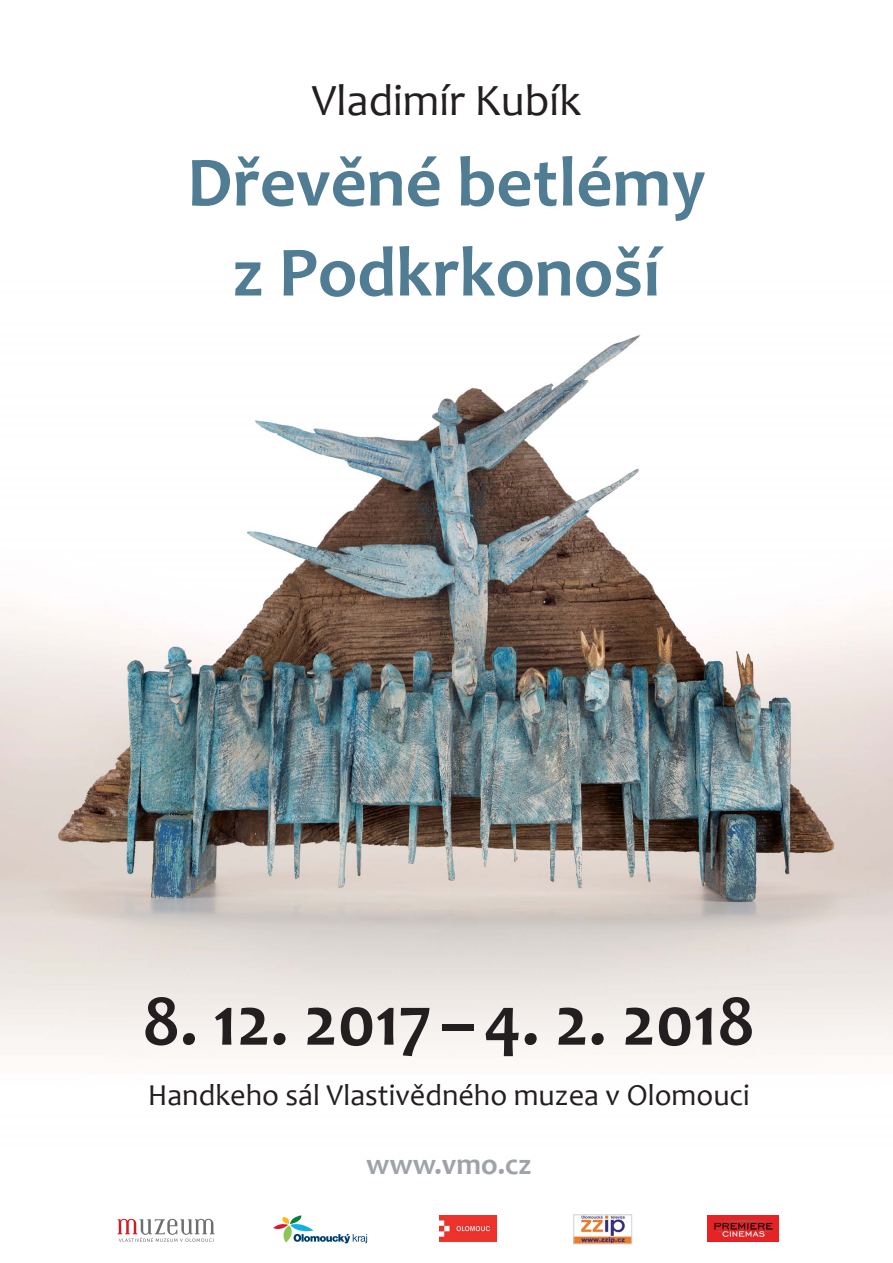
<style>
.page{position:relative;width:893px;height:1263px;background:#fff}
.page>*{position:absolute;margin:0;border:0;box-sizing:border-box;transform-origin:0 0}
.t1{font:700 71.32px/90px "Candara";color:#507d94;text-align:center}
.t2{font:700 71.32px "Candara";color:#231f20}
.t3{font:45px "Candara";color:#231f20}
.t4{font:30.6px "Candara";color:#231f20}
.t5{font:700 30px "Candara";color:#9fa3a9}
</style>
<div class="page">
<img style="left:0;top:335px;width:893px;height:722px">
<svg style="left:118px;top:1219px;width:96px;height:23px"></svg>
<svg style="left:273px;top:1215px;width:94px;height:28px"></svg>
<img style="left:440px;top:1215px;width:56px;height:26px">
<img style="left:575px;top:1216px;width:55px;height:26px">
<div style="left:573px;top:1214px;width:59px;height:30px;border:1px solid #d1d3d4"></div>
<img style="left:708px;top:1215px;width:71px;height:27px">
<h2 class="t3" style="left:312px;top:83px;width:271px">Vladimír Kubík</h2>
<h1 class="t1" style="left:187px;top:144px;width:520px">Dřevěné betlémy z Podkrkonoší</h1>
<h1 class="t2" style="left:142px;top:993px;width:614px">8. 12. 2017 – 4. 2. 2018</h1>
<p class="t4" style="left:148px;top:1082px;width:604px">Handkeho sál Vlastivědného muzea v Olomouci</p>
<p class="t5" style="left:366px;top:1152px;width:167px">www.vmo.cz</p>
</div>
